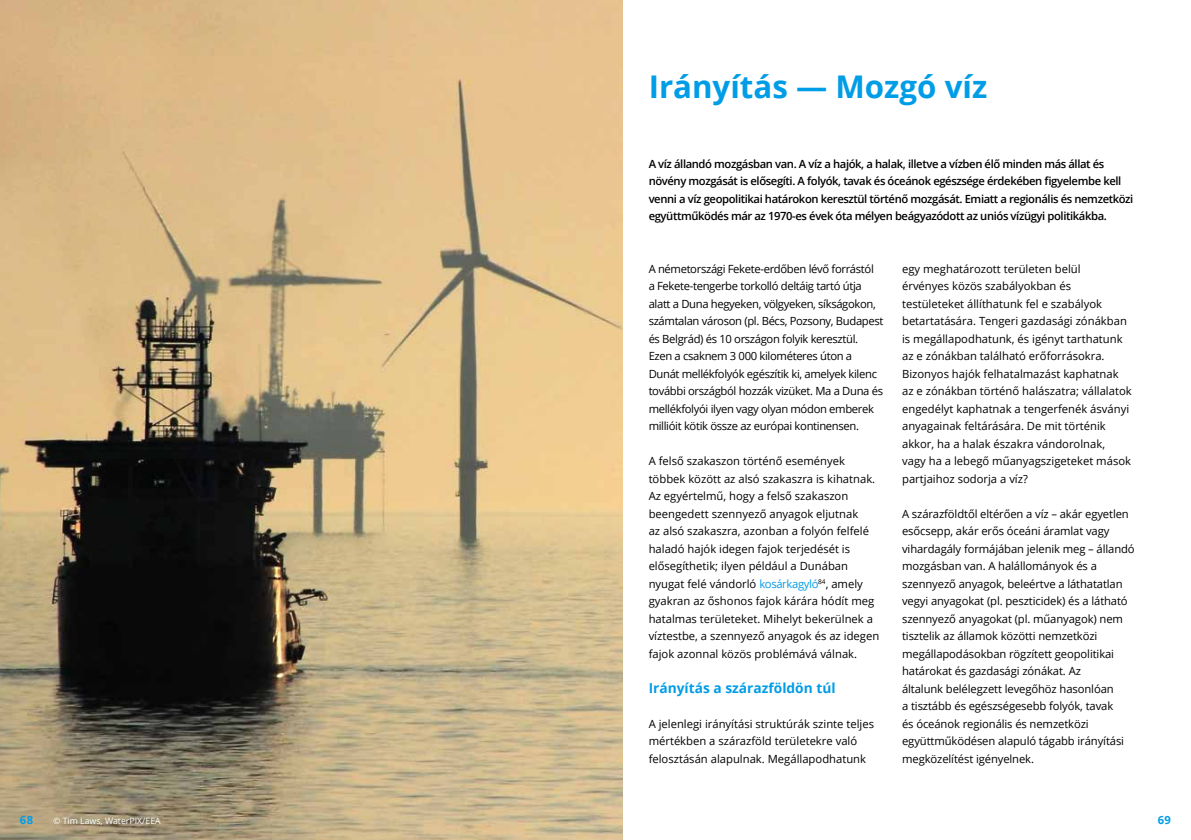
<style>
.page{position:relative;width:1191px;height:840px;background:#fff}
.page>*{position:absolute;margin:0;border:0;box-sizing:border-box;transform-origin:0 0}
.t1{font:700 31.25px "Open Sans";color:#009de7}
.t2{font:700 13.75px "Open Sans";color:#009de7}
.t3{font:11.25px/17.5px "Open Sans";color:#000}
.t4{font:11.25px/17.5px "Open Sans";letter-spacing:-.03em;color:#000}
.t5{font:600 11.25px/17.5px "Open Sans";letter-spacing:-.035em;color:#000}
.t6{font:700 11.25px "Open Sans";color:#009de7}
.t7{font:8.75px "Open Sans";color:#fff}
.s1{color:#009de7}
</style>
<div class="page">
<img style="left:0;top:0;width:622px;height:840px">
<h1 class="t1" style="left:648px;top:64px;width:340px">Irányítás — Mozgó víz</h1>
<p class="t5" style="left:648px;top:154px;width:486px">A víz állandó mozgásban van. A víz a hajók, a halak, illetve a vízben élő minden más állat és növény mozgását is elősegíti. A folyók, tavak és óceánok egészsége érdekében figyelembe kell venni a víz geopolitikai határokon keresztül történő mozgását. Emiatt a regionális és nemzetközi együttműködés már az 1970-es évek óta mélyen beágyazódott az uniós vízügyi politikákba.</p>
<p class="t4" style="left:648px;top:259px;width:236px">A németországi Fekete-erdőben lévő forrástól<br>a Fekete-tengerbe torkolló deltáig tartó útja alatt a Duna hegyeken, völgyeken, síkságokon, számtalan városon (pl. Bécs, Pozsony, Budapest és Belgrád) és 10 országon folyik keresztül.<br>Ezen a csaknem 3 000 kilométeres úton a Dunát mellékfolyók egészítik ki, amelyek kilenc további országból hozzák vizüket. Ma a Duna és mellékfolyói ilyen vagy olyan módon emberek millióit kötik össze az európai kontinensen.</p>
<p class="t3" style="left:648px;top:452px;width:232px">A felső szakaszon történő események többek között az alsó szakaszra is kihatnak.<br>Az egyértelmű, hogy a felső szakaszon beengedett szennyező anyagok eljutnak<br>az alsó szakaszra, azonban a folyón felfelé haladó hajók idegen fajok terjedését is elősegíthetik; ilyen például a Dunában nyugat felé vándorló <span class="s1">kosárkagyló</span><sup>84</sup>, amely gyakran az őshonos fajok kárára hódít meg hatalmas területeket. Mihelyt bekerülnek a víztestbe, a szennyező anyagok és az idegen fajok azonnal közös problémává válnak.</p>
<p class="t2" style="left:648px;top:678px;width:188px">Irányítás a szárazföldön túl</p>
<p class="t3" style="left:648px;top:714px;width:227px">A jelenlegi irányítási struktúrák szinte teljes mértékben a szárazföld területekre való felosztásán alapulnak. Megállapodhatunk</p>
<p class="t3" style="left:902px;top:259px;width:231px">egy meghatározott területen belül<br>érvényes közös szabályokban és testületeket állíthatunk fel e szabályok betartatására. Tengeri gazdasági zónákban is megállapodhatunk, és igényt tarthatunk az e zónákban található erőforrásokra.<br>Bizonyos hajók felhatalmazást kaphatnak az e zónákban történő halászatra; vállalatok engedélyt kaphatnak a tengerfenék ásványi anyagainak feltárására. De mit történik akkor, ha a halak északra vándorolnak,<br>vagy ha a lebegő műanyagszigeteket mások partjaihoz sodorja a víz?</p>
<p class="t3" style="left:902px;top:504px;width:234px">A szárazföldtől eltérően a víz – akár egyetlen esőcsepp, akár erős óceáni áramlat vagy vihardagály formájában jelenik meg – állandó mozgásban van. A halállományok és a szennyező anyagok, beleértve a láthatatlan vegyi anyagokat (pl. peszticidek) és a látható szennyező anyagokat (pl. műanyagok) nem tisztelik az államok közötti nemzetközi megállapodásokban rögzített geopolitikai határokat és gazdasági zónákat. Az<br>általunk belélegzett levegőhöz hasonlóan<br>a tisztább és egészségesebb folyók, tavak<br>és óceánok regionális és nemzetközi együttműködésen alapuló tágabb irányítási megközelítést igényelnek.</p>
<p class="t6" style="left:20px;top:812px;width:15px">68</p>
<p class="t6" style="left:1157px;top:812px;width:15px">69</p>
<p class="t7" style="left:53px;top:815px;width:109px">© Tim Laws, WaterPIX/EEA</p>
</div>
